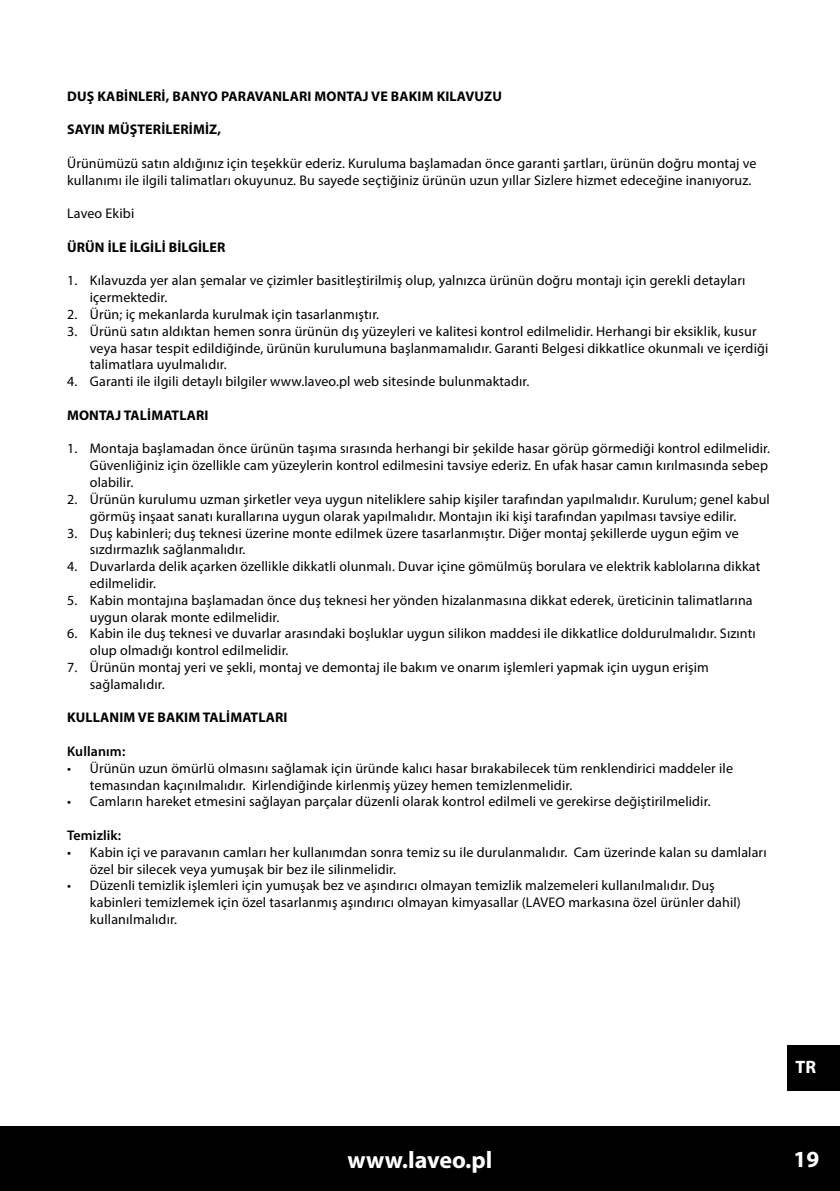
<style>
.page{position:relative;width:840px;height:1191px;background:#fff}
.page>*{position:absolute;margin:0;border:0;box-sizing:border-box;transform-origin:0 0}
.t1{font:700 24px "Myriad Pro";color:#fff}
.t2{font:700 23.2px "Myriad Pro";color:#fff}
.t3{font:700 18px "Myriad Pro";color:#fff}
.t4{font:14px/16.8px "Myriad Pro";letter-spacing:.01em;color:#000}
.t5{font:700 14px "Myriad Pro";letter-spacing:.01em;color:#000}
.t6{font:600 14px "Myriad Pro";letter-spacing:.01em;color:#000}
</style>
<div class="page">
<div style="left:0;top:1125px;width:839px;height:66px;background:#000"></div>
<div style="left:787px;top:1045px;width:52px;height:45px;background:#000"></div>
<p class="t5" style="left:67px;top:87px;width:436px">DUŞ KABİNLERİ, BANYO PARAVANLARI MONTAJ VE BAKIM KILAVUZU</p>
<p class="t5" style="left:67px;top:120px;width:155px">SAYIN MÜŞTERİLERİMİZ,</p>
<p class="t4" style="left:67px;top:154px;width:690px">Ürünümüzü satın aldığınız için teşekkür ederiz. Kuruluma başlamadan önce garanti şartları, ürünün doğru montaj ve kullanımı ile ilgili talimatları okuyunuz. Bu sayede seçtiğiniz ürünün uzun yıllar Sizlere hizmet edeceğine inanıyoruz.</p>
<p class="t4" style="left:67px;top:205px;width:69px">Laveo Ekibi</p>
<p class="t5" style="left:67px;top:238px;width:160px">ÜRÜN İLE İLGİLİ BİLGİLER</p>
<p class="t4" style="left:90px;top:272px;width:656px;text-indent:-23px">1. Kılavuzda yer alan şemalar ve çizimler basitleştirilmiş olup, yalnızca ürünün doğru montajı için gerekli detayları içermektedir.</p>
<p class="t4" style="left:67px;top:306px;width:313px">2. Ürün; iç mekanlarda kurulmak için tasarlanmıştır.</p>
<p class="t4" style="left:90px;top:322px;width:679px;text-indent:-23px">3. Ürünü satın aldıktan hemen sonra ürünün dış yüzeyleri ve kalitesi kontrol edilmelidir. Herhangi bir eksiklik, kusur veya hasar tespit edildiğinde, ürünün kurulumuna başlanmamalıdır. Garanti Belgesi dikkatlice okunmalı ve içerdiği talimatlara uyulmalıdır.</p>
<p class="t4" style="left:67px;top:373px;width:463px">4. Garanti ile ilgili detaylı bilgiler www.laveo.pl web sitesinde bulunmaktadır.</p>
<p class="t5" style="left:67px;top:406px;width:143px">MONTAJ TALİMATLARI</p>
<p class="t4" style="left:90px;top:440px;width:681px;text-indent:-23px">1. Montaja başlamadan önce ürünün taşıma sırasında herhangi bir şekilde hasar görüp görmediği kontrol edilmelidir.<br>Güvenliğiniz için özellikle cam yüzeylerin kontrol edilmesini tavsiye ederiz. En ufak hasar camın kırılmasında sebep olabilir.</p>
<p class="t4" style="left:90px;top:490px;width:681px;text-indent:-23px">2. Ürünün kurulumu uzman şirketler veya uygun niteliklere sahip kişiler tarafından yapılmalıdır. Kurulum; genel kabul görmüş inşaat sanatı kurallarına uygun olarak yapılmalıdır. Montajın iki kişi tarafından yapılması tavsiye edilir.</p>
<p class="t4" style="left:90px;top:524px;width:650px;text-indent:-23px">3. Duş kabinleri; duş teknesi üzerine monte edilmek üzere tasarlanmıştır. Diğer montaj şekillerde uygun eğim ve sızdırmazlık sağlanmalıdır.</p>
<p class="t4" style="left:90px;top:558px;width:671px;text-indent:-23px">4. Duvarlarda delik açarken özellikle dikkatli olunmalı. Duvar içine gömülmüş borulara ve elektrik kablolarına dikkat edilmelidir.</p>
<p class="t4" style="left:90px;top:591px;width:664px;text-indent:-23px">5. Kabin montajına başlamadan önce duş teknesi her yönden hizalanmasına dikkat ederek, üreticinin talimatlarına uygun olarak monte edilmelidir.</p>
<p class="t4" style="left:90px;top:625px;width:667px;text-indent:-23px">6. Kabin ile duş teknesi ve duvarlar arasındaki boşluklar uygun silikon maddesi ile dikkatlice doldurulmalıdır. Sızıntı olup olmadığı kontrol edilmelidir.</p>
<p class="t4" style="left:90px;top:658px;width:620px;text-indent:-23px">7. Ürünün montaj yeri ve şekli, montaj ve demontaj ile bakım ve onarım işlemleri yapmak için uygun erişim sağlamalıdır.</p>
<p class="t5" style="left:67px;top:708px;width:222px">KULLANIM VE BAKIM TALİMATLARI</p>
<p class="t6" style="left:67px;top:742px;width:60px">Kullanım:</p>
<p class="t4" style="left:90px;top:759px;width:644px;text-indent:-23px">• Ürünün uzun ömürlü olmasını sağlamak için üründe kalıcı hasar bırakabilecek tüm renklendirici maddeler ile temasından kaçınılmalıdır. Kirlendiğinde kirlenmiş yüzey hemen temizlenmelidir.</p>
<p class="t4" style="left:67px;top:793px;width:644px">• Camların hareket etmesini sağlayan parçalar düzenli olarak kontrol edilmeli ve gerekirse değiştirilmelidir.</p>
<p class="t6" style="left:67px;top:826px;width:56px">Temizlik:</p>
<p class="t4" style="left:90px;top:843px;width:678px;text-indent:-23px">• Kabin içi ve paravanın camları her kullanımdan sonra temiz su ile durulanmalıdır. Cam üzerinde kalan su damlaları özel bir silecek veya yumuşak bir bez ile silinmelidir.</p>
<p class="t4" style="left:90px;top:877px;width:652px;text-indent:-23px">• Düzenli temizlik işlemleri için yumuşak bez ve aşındırıcı olmayan temizlik malzemeleri kullanılmalıdır. Duş kabinleri temizlemek için özel tasarlanmış aşındırıcı olmayan kimyasallar (LAVEO markasına özel ürünler dahil) kullanılmalıdır.</p>
<p class="t3" style="left:795px;top:1055px;width:22px">TR</p>
<h1 class="t1" style="left:347px;top:1144px;width:146px">www.laveo.pl</h1>
<h2 class="t2" style="left:793px;top:1144px;width:27px">19</h2>
</div>
